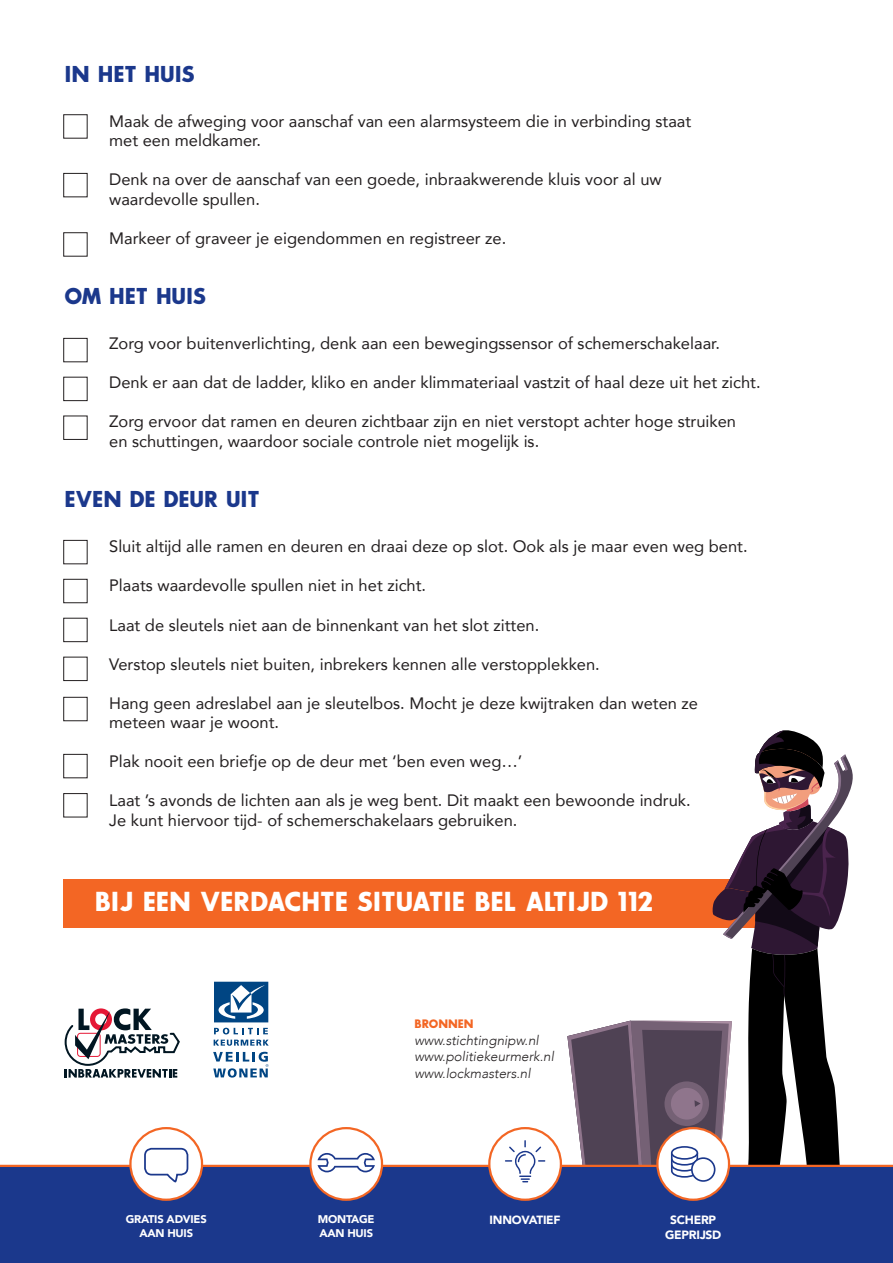
<style>
.page{position:relative;width:893px;height:1263px;background:#fff}
.page>*{position:absolute;margin:0;border:0;box-sizing:border-box;transform-origin:0 0}
.t1{font:26.85px "Sans Serif Bld FLF";color:#fff}
.t2{font:22.5px "Sans Serif Bld FLF";color:#1b388c}
.t3{font:16.5px "Avenir";color:#231f20}
.t4{font:italic 300 13.5px "Avenir";color:#231f20}
.t5{font:900 12px "Avenir";letter-spacing:-.02em;color:#fff}
.t6{font:12px "Sans Serif Bld FLF";color:#f36624}
.t7{font:900 11.85px "Avenir";letter-spacing:-.02em;color:#fff}
.t8{font:900 11.1px "Avenir";letter-spacing:-.02em;color:#fff}
</style>
<div class="page">
<div style="left:64px;top:879px;width:726px;height:49px;background:#f36624"></div>
<div style="left:0;top:1167px;width:893px;height:96px;background:#1b388c"></div>
<hr style="left:0;top:1165px;width:893px;height:2px;background:#f36624">
<div style="left:130px;top:1128px;width:72px;height:72px;background:#fff;border-radius:50%"></div>
<div style="left:129px;top:1127px;width:74px;height:74px;border:2px solid #f36624;border-radius:50%"></div>
<svg style="left:144px;top:1147px;width:45px;height:36px"></svg>
<div style="left:310px;top:1128px;width:72px;height:72px;background:#fff;border-radius:50%"></div>
<div style="left:309px;top:1127px;width:74px;height:74px;border:2px solid #f36624;border-radius:50%"></div>
<svg style="left:317px;top:1153px;width:58px;height:19px"></svg>
<div style="left:489px;top:1128px;width:72px;height:72px;background:#fff;border-radius:50%"></div>
<div style="left:488px;top:1127px;width:74px;height:74px;border:2px solid #f36624;border-radius:50%"></div>
<svg style="left:505px;top:1140px;width:40px;height:42px"></svg>
<svg style="left:567px;top:730px;width:289px;height:471px"></svg>
<div style="left:672px;top:1147px;width:25px;height:12px;background:#fff;border-radius:50%"></div>
<div style="left:671px;top:1146px;width:27px;height:14px;border:2px solid #1b388c;border-radius:50%"></div>
<div style="left:692px;top:1158px;width:23px;height:23px;background:#fff;border-radius:50%"></div>
<div style="left:691px;top:1157px;width:24px;height:25px;border:2px solid #1b388c;border-radius:50%"></div>
<svg style="left:214px;top:1028px;width:54px;height:6px"></svg>
<svg style="left:214px;top:1040px;width:55px;height:6px"></svg>
<svg style="left:213px;top:1052px;width:56px;height:25px"></svg>
<svg style="left:214px;top:982px;width:54px;height:40px"></svg>
<svg style="left:65px;top:1008px;width:115px;height:69px"></svg>
<div style="left:64px;top:579px;width:23px;height:24px;border:1px solid #231f20"></div>
<div style="left:64px;top:697px;width:23px;height:24px;border:1px solid #231f20"></div>
<p class="t2" style="left:65px;top:62px;width:132px">IN HET HUIS</p>
<p class="t3" style="left:109px;top:108px;width:584px">Maak de afweging voor aanschaf van een alarmsysteem die in verbinding staat</p>
<p class="t3" style="left:109px;top:127px;width:153px">met een meldkamer.</p>
<p class="t3" style="left:109px;top:166px;width:554px">Denk na over de aanschaf van een goede, inbraakwerende kluis voor al uw</p>
<p class="t3" style="left:109px;top:186px;width:152px">waardevolle spullen.</p>
<p class="t3" style="left:109px;top:225px;width:399px">Markeer of graveer je eigendommen en registreer ze.</p>
<p class="t2" style="left:65px;top:284px;width:143px">OM HET HUIS</p>
<p class="t3" style="left:109px;top:330px;width:612px">Zorg voor buitenverlichting, denk aan een bewegingssensor of schemerschakelaar.</p>
<p class="t3" style="left:109px;top:369px;width:653px">Denk er aan dat de ladder, kliko en ander klimmateriaal vastzit of haal deze uit het zicht.</p>
<p class="t3" style="left:109px;top:408px;width:628px">Zorg ervoor dat ramen en deuren zichtbaar zijn en niet verstopt achter hoge struiken</p>
<p class="t3" style="left:109px;top:428px;width:432px">en schuttingen, waardoor sociale controle niet mogelijk is.</p>
<p class="t2" style="left:65px;top:487px;width:197px">EVEN DE DEUR UIT</p>
<p class="t3" style="left:109px;top:533px;width:640px">Sluit altijd alle ramen en deuren en draai deze op slot. Ook als je maar even weg bent.</p>
<p class="t3" style="left:109px;top:572px;width:318px">Plaats waardevolle spullen niet in het zicht.</p>
<p class="t3" style="left:109px;top:611px;width:432px">Laat de sleutels niet aan de binnenkant van het slot zitten.</p>
<p class="t3" style="left:109px;top:650px;width:492px">Verstop sleutels niet buiten, inbrekers kennen alle verstopplekken.</p>
<p class="t3" style="left:109px;top:689px;width:590px">Hang geen adreslabel aan je sleutelbos. Mocht je deze kwijtraken dan weten ze</p>
<p class="t3" style="left:109px;top:709px;width:172px">meteen waar je woont.</p>
<p class="t3" style="left:109px;top:748px;width:415px">Plak nooit een briefje op de deur met ‘ben even weg…’</p>
<p class="t3" style="left:109px;top:787px;width:583px">Laat ’s avonds de lichten aan als je weg bent. Dit maakt een bewoonde indruk.</p>
<p class="t3" style="left:109px;top:806px;width:410px">Je kunt hiervoor tijd- of schemerschakelaars gebruiken.</p>
<p class="t1" style="left:95px;top:887px;width:560px">BIJ EEN VERDACHTE SITUATIE BEL ALTIJD 112</p>
<p class="t8" style="left:126px;top:1210px;width:83px">GRATIS ADVIES</p>
<p class="t8" style="left:139px;top:1223px;width:55px">AAN HUIS</p>
<p class="t6" style="left:414px;top:1017px;width:61px">BRONNEN</p>
<p class="t4" style="left:414px;top:1032px;width:126px">www.stichtingnipw.nl</p>
<p class="t4" style="left:414px;top:1048px;width:141px">www.politiekeurmerk.nl</p>
<p class="t4" style="left:414px;top:1065px;width:118px">www.lockmasters.nl</p>
<p class="t8" style="left:318px;top:1210px;width:58px">MONTAGE</p>
<p class="t8" style="left:319px;top:1223px;width:55px">AAN HUIS</p>
<p class="t7" style="left:490px;top:1210px;width:72px">INNOVATIEF</p>
<p class="t5" style="left:670px;top:1210px;width:47px">SCHERP</p>
<p class="t5" style="left:665px;top:1224px;width:58px">GEPRIJSD</p>
</div>
